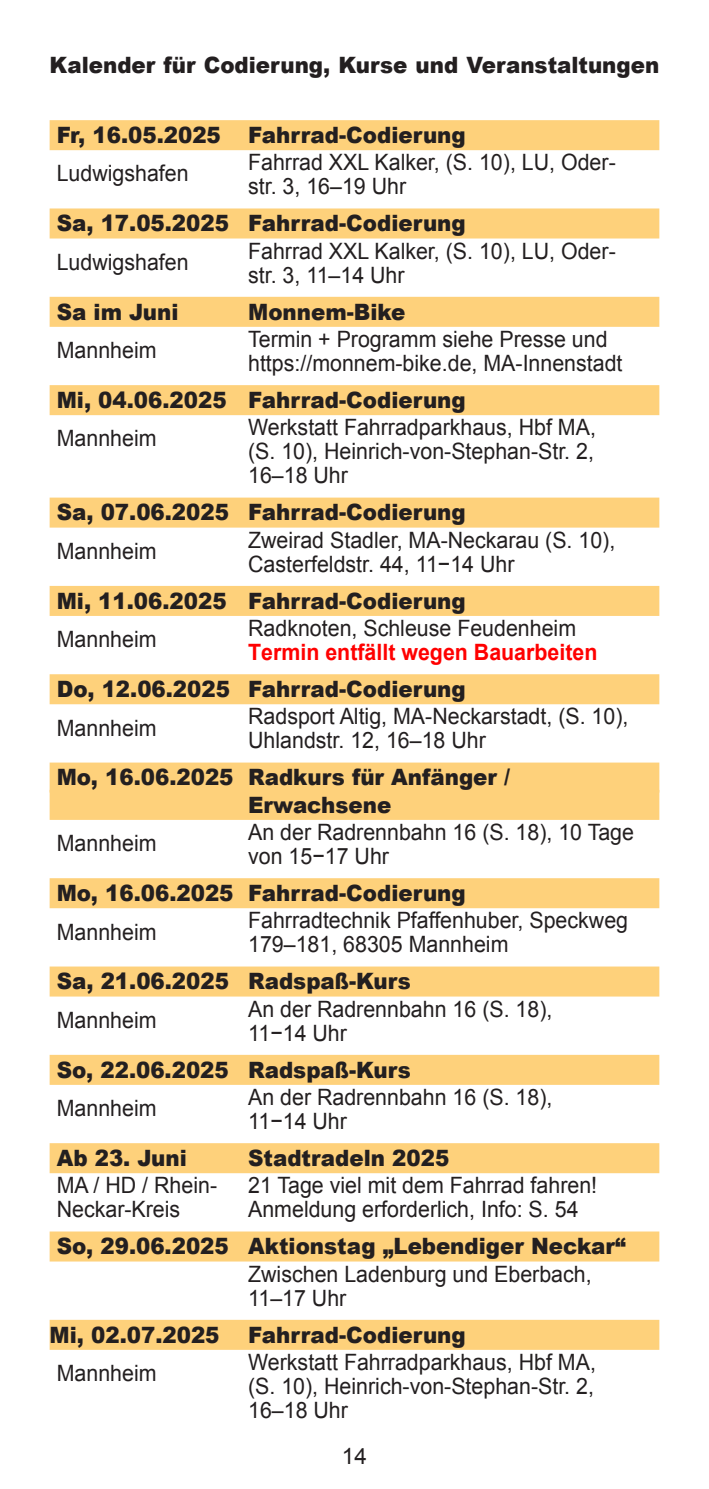
<style>
.page{position:relative;width:709px;height:1489px;background:#fff}
.page>*{position:absolute;margin:0;border:0;box-sizing:border-box;transform-origin:0 0}
.t1{font:22.5px/24px "Arial";color:#231f20;scale:.95 1}
.t2{font:900 22.5px/27.2px "Arial";color:#231f20;scale:.95 1}
.t3{font:700 22.5px "Arial";color:#f00;scale:.95 1}
.t4{font:22.5px "Arial";color:#231f20}
</style>
<div class="page">
<div style="left:50px;top:120px;width:609px;height:30px;background:#fed17b"></div>
<div style="left:50px;top:208px;width:609px;height:30px;background:#fed17b"></div>
<div style="left:50px;top:297px;width:609px;height:30px;background:#fed17b"></div>
<div style="left:50px;top:385px;width:609px;height:30px;background:#fed17b"></div>
<div style="left:50px;top:497px;width:609px;height:30px;background:#fed17b"></div>
<div style="left:50px;top:586px;width:609px;height:30px;background:#fed17b"></div>
<div style="left:50px;top:674px;width:609px;height:30px;background:#fed17b"></div>
<div style="left:50px;top:762px;width:609px;height:30px;background:#fed17b"></div>
<div style="left:50px;top:789px;width:609px;height:30px;background:#fed17b"></div>
<div style="left:50px;top:878px;width:609px;height:30px;background:#fed17b"></div>
<div style="left:50px;top:966px;width:609px;height:30px;background:#fed17b"></div>
<div style="left:50px;top:1054px;width:609px;height:30px;background:#fed17b"></div>
<div style="left:50px;top:1143px;width:609px;height:30px;background:#fed17b"></div>
<div style="left:50px;top:1231px;width:609px;height:30px;background:#fed17b"></div>
<div style="left:50px;top:1319px;width:609px;height:30px;background:#fed17b"></div>
<p class="t2" style="left:50px;top:51px;width:643px">Kalender für Codierung, Kurse und Veranstaltungen</p>
<p class="t2" style="left:57px;top:120px;width:432px">Fr, 16.05.2025 Fahrrad-Codierung</p>
<p class="t1" style="left:57px;top:162px;width:140px">Ludwigshafen</p>
<p class="t1" style="left:248px;top:150px;width:388px">Fahrrad XXL Kalker, (S. 10), LU, Oder&shy;str. 3, 16–19 Uhr</p>
<p class="t2" style="left:57px;top:209px;width:432px">Sa, 17.05.2025 Fahrrad-Codierung</p>
<p class="t1" style="left:57px;top:250px;width:140px">Ludwigshafen</p>
<p class="t1" style="left:248px;top:239px;width:388px">Fahrrad XXL Kalker, (S. 10), LU, Oder&shy;str. 3, 11–14 Uhr</p>
<p class="t2" style="left:57px;top:297px;width:130px">Sa im Juni</p>
<p class="t2" style="left:248px;top:297px;width:167px">Monnem-Bike</p>
<p class="t1" style="left:57px;top:338px;width:107px">Mannheim</p>
<p class="t1" style="left:248px;top:327px;width:395px">Termin + Programm siehe Presse und https://monnem-bike.de, MA-Innenstadt</p>
<p class="t2" style="left:57px;top:385px;width:432px">Mi, 04.06.2025 Fahrrad-Codierung</p>
<p class="t1" style="left:57px;top:427px;width:107px">Mannheim</p>
<p class="t1" style="left:248px;top:415px;width:367px;text-align:justify">Werkstatt Fahrradparkhaus, Hbf MA, (S. 10), Heinrich-von-Stephan-Str. 2, 16–18 Uhr</p>
<p class="t2" style="left:57px;top:498px;width:432px">Sa, 07.06.2025 Fahrrad-Codierung</p>
<p class="t1" style="left:57px;top:539px;width:107px">Mannheim</p>
<p class="t1" style="left:248px;top:528px;width:388px">Zweirad Stadler, MA-Neckarau (S. 10),<br>Casterfeldstr. 44, 11−14 Uhr</p>
<p class="t2" style="left:57px;top:586px;width:432px">Mi, 11.06.2025 Fahrrad-Codierung</p>
<p class="t1" style="left:57px;top:627px;width:107px">Mannheim</p>
<p class="t1" style="left:248px;top:616px;width:347px">Radknoten, Schleuse Feudenheim</p>
<p class="t3" style="left:248px;top:636px;width:369px">Termin entfällt wegen Bauarbeiten</p>
<p class="t2" style="left:57px;top:674px;width:432px">Do, 12.06.2025 Fahrrad-Codierung</p>
<p class="t1" style="left:57px;top:716px;width:107px">Mannheim</p>
<p class="t1" style="left:248px;top:704px;width:402px">Radsport Altig, MA-Neckarstadt, (S. 10),<br>Uhlandstr. 12, 16–18 Uhr</p>
<p class="t2" style="left:248px;top:763px;width:277px;text-indent:-191px">Mo, 16.06.2025 Radkurs für Anfänger /<br>Erwachsene</p>
<p class="t1" style="left:57px;top:831px;width:107px">Mannheim</p>
<p class="t1" style="left:248px;top:820px;width:408px">An der Radrennbahn 16 (S. 18), 10 Tage von 15−17 Uhr</p>
<p class="t2" style="left:57px;top:878px;width:432px">Mo, 16.06.2025 Fahrrad-Codierung</p>
<p class="t1" style="left:57px;top:919px;width:107px">Mannheim</p>
<p class="t1" style="left:248px;top:908px;width:401px">Fahrradtechnik Pfaffenhuber, Speckweg<br>179–181, 68305 Mannheim</p>
<p class="t2" style="left:57px;top:966px;width:374px">Sa, 21.06.2025 Radspaß-Kurs</p>
<p class="t1" style="left:57px;top:1008px;width:107px">Mannheim</p>
<p class="t1" style="left:248px;top:996px;width:322px">An der Radrennbahn 16 (S. 18),<br>11−14 Uhr</p>
<p class="t2" style="left:57px;top:1055px;width:374px">So, 22.06.2025 Radspaß-Kurs</p>
<p class="t1" style="left:57px;top:1096px;width:107px">Mannheim</p>
<p class="t1" style="left:248px;top:1085px;width:322px">An der Radrennbahn 16 (S. 18),<br>11−14 Uhr</p>
<p class="t2" style="left:57px;top:1143px;width:138px">Ab 23. Juni</p>
<p class="t2" style="left:248px;top:1143px;width:213px">Stadtradeln 2025</p>
<p class="t1" style="left:57px;top:1173px;width:170px">MA / HD / Rhein-</p>
<p class="t1" style="left:248px;top:1173px;width:369px">21 Tage viel mit dem Fahrrad fahren!</p>
<p class="t1" style="left:57px;top:1197px;width:132px">Neckar-Kreis</p>
<p class="t1" style="left:248px;top:1197px;width:349px">Anmeldung erforderlich, Info: S. 54</p>
<p class="t2" style="left:57px;top:1231px;width:600px">So, 29.06.2025 Aktionstag „Lebendiger Neckar“</p>
<p class="t1" style="left:248px;top:1261px;width:363px">Zwischen Ladenburg und Eberbach,<br>11–17 Uhr</p>
<p class="t2" style="left:50px;top:1319px;width:180px">Mi, 02.07.2025</p>
<p class="t2" style="left:248px;top:1319px;width:231px">Fahrrad-Codierung</p>
<p class="t1" style="left:57px;top:1361px;width:107px">Mannheim</p>
<p class="t1" style="left:248px;top:1349px;width:367px;text-align:justify">Werkstatt Fahrradparkhaus, Hbf MA, (S. 10), Heinrich-von-Stephan-Str. 2, 16–18 Uhr</p>
<p class="t4" style="left:342px;top:1441px;width:27px">14</p>
</div>
